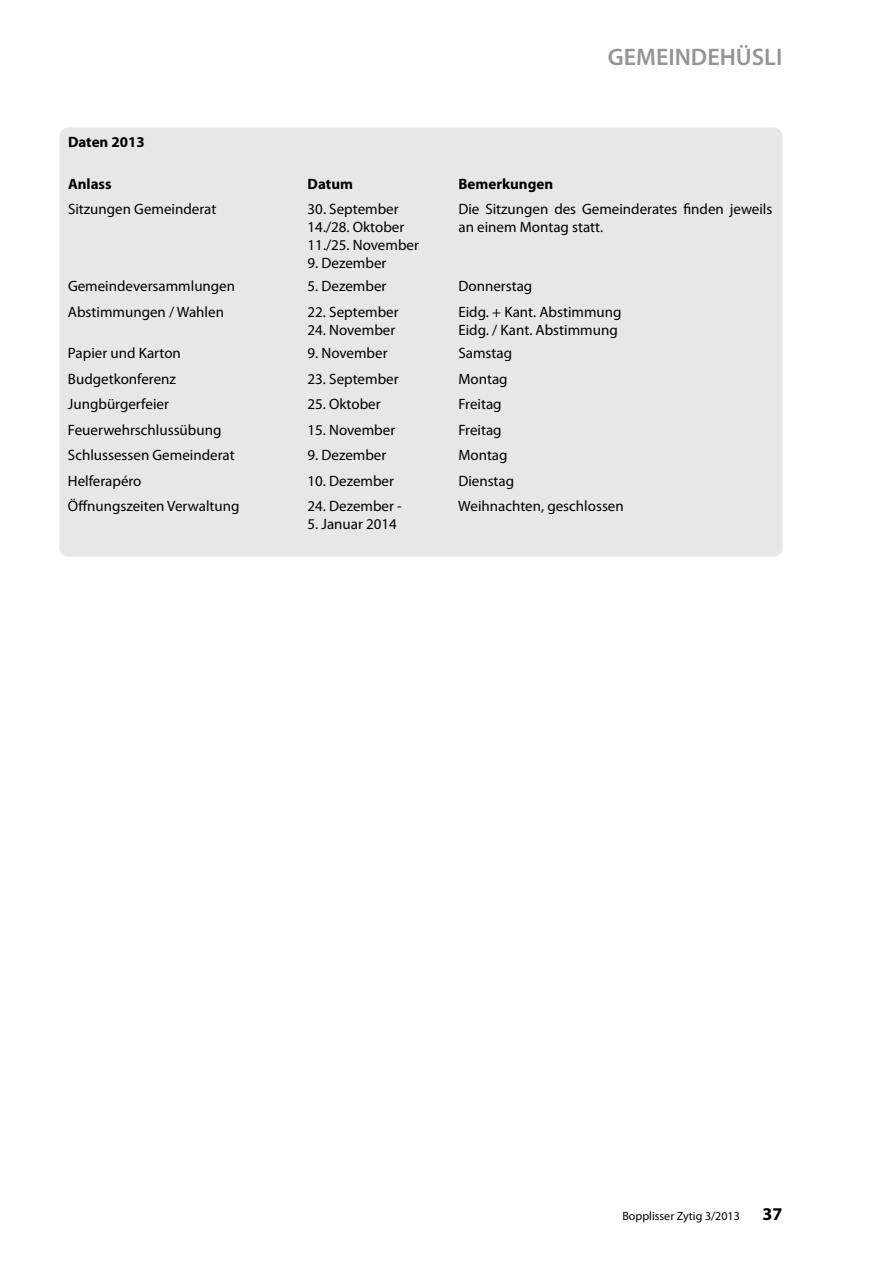
<style>
.page{position:relative;width:893px;height:1263px;background:#fff}
.page>*{position:absolute;margin:0;border:0;box-sizing:border-box;transform-origin:0 0}
.t1{font:600 24px "Myriad Pro";color:#939598}
.t2{font:700 18px "Myriad Pro";color:#000101}
.t3{font:15px/18px "Myriad Pro";color:#000}
.t4{font:700 15px "Myriad Pro";color:#000}
.t5{font:12px "Myriad Pro";color:#000}
</style>
<div class="page">
<div style="left:60px;top:128px;width:722px;height:429px;background:#e6e7e8;border-radius:9px"></div>
<h1 class="t1" style="left:608px;top:41px;width:176px">GEMEINDEHÜSLI</h1>
<p class="t4" style="left:68px;top:132px;width:78px">Daten 2013</p>
<p class="t4" style="left:68px;top:174px;width:45px">Anlass</p>
<p class="t4" style="left:308px;top:174px;width:47px">Datum</p>
<p class="t4" style="left:458px;top:174px;width:96px">Bemerkungen</p>
<p class="t3" style="left:68px;top:200px;width:150px">Sitzungen Gemeinderat</p>
<p class="t3" style="left:308px;top:200px;width:113px">30. September<br>14./28. Oktober<br>11./25. November</p>
<p class="t3" style="left:308px;top:254px;width:80px">9. Dezember</p>
<p class="t3" style="left:458px;top:200px;width:315px">Die Sitzungen des Gemeinderates finden jeweils an einem Montag statt.</p>
<p class="t3" style="left:68px;top:277px;width:169px">Gemeindeversammlungen</p>
<p class="t3" style="left:308px;top:277px;width:80px">5. Dezember</p>
<p class="t3" style="left:458px;top:277px;width:75px">Donnerstag</p>
<p class="t3" style="left:68px;top:303px;width:158px">Abstimmungen / Wahlen</p>
<p class="t3" style="left:308px;top:303px;width:93px">22. September</p>
<p class="t3" style="left:308px;top:321px;width:89px">24. November</p>
<p class="t3" style="left:458px;top:303px;width:165px">Eidg. + Kant. Abstimmung<br>Eidg. / Kant. Abstimmung</p>
<p class="t3" style="left:68px;top:344px;width:114px">Papier und Karton</p>
<p class="t3" style="left:308px;top:344px;width:82px">9. November</p>
<p class="t3" style="left:458px;top:344px;width:55px">Samstag</p>
<p class="t3" style="left:68px;top:369px;width:110px">Budgetkonferenz</p>
<p class="t3" style="left:308px;top:369px;width:93px">23. September</p>
<p class="t3" style="left:458px;top:369px;width:51px">Montag</p>
<p class="t3" style="left:68px;top:395px;width:102px">Jungbürgerfeier</p>
<p class="t3" style="left:308px;top:395px;width:75px">25. Oktober</p>
<p class="t3" style="left:458px;top:395px;width:45px">Freitag</p>
<p class="t3" style="left:68px;top:420px;width:155px">Feuerwehrschlussübung</p>
<p class="t3" style="left:307px;top:420px;width:89px">15. November</p>
<p class="t3" style="left:458px;top:420px;width:45px">Freitag</p>
<p class="t3" style="left:68px;top:446px;width:168px">Schlussessen Gemeinderat</p>
<p class="t3" style="left:307px;top:446px;width:80px">9. Dezember</p>
<p class="t3" style="left:458px;top:446px;width:51px">Montag</p>
<p class="t3" style="left:68px;top:471px;width:75px">Helferapéro</p>
<p class="t3" style="left:307px;top:471px;width:88px">10. Dezember</p>
<p class="t3" style="left:458px;top:471px;width:57px">Dienstag</p>
<p class="t3" style="left:68px;top:497px;width:173px">Öffnungszeiten Verwaltung</p>
<p class="t3" style="left:307px;top:497px;width:96px">24. Dezember -</p>
<p class="t3" style="left:307px;top:515px;width:91px">5. Januar 2014</p>
<p class="t3" style="left:458px;top:497px;width:167px">Weihnachten, geschlossen</p>
<p class="t5" style="left:622px;top:1209px;width:119px">Bopplisser Zytig 3/2013</p>
<p class="t2" style="left:762px;top:1203px;width:21px">37</p>
</div>
